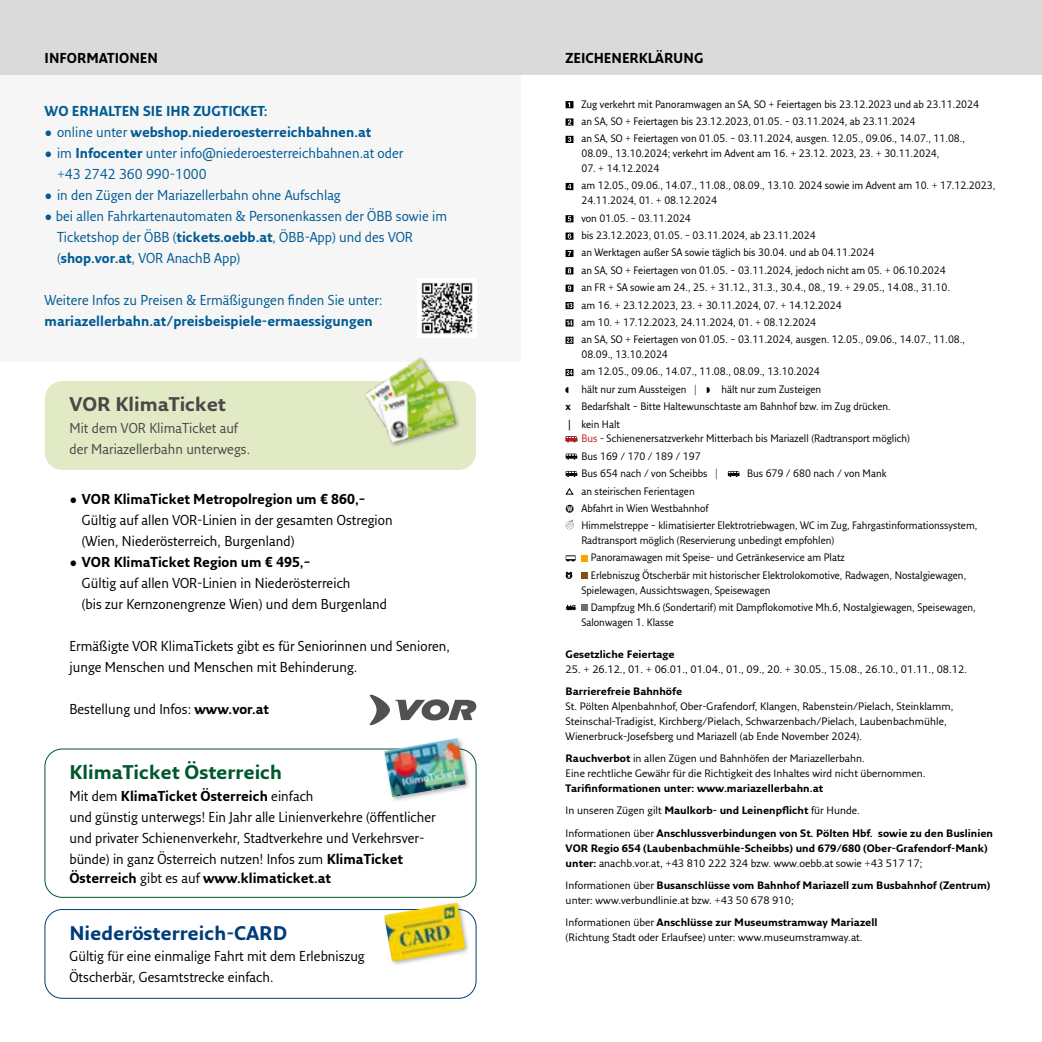
<style>
.page{position:relative;width:1042px;height:1042px;background:#fff}
.page>*{position:absolute;margin:0;border:0;box-sizing:border-box;transform-origin:0 0}
.t1{font:700 19.25px "Fresco Sans Pro";color:#003c7c}
.t2{font:700 19.25px "Fresco Sans Pro";color:#00582d}
.t3{font:700 19.25px "Fresco Sans Pro";color:#494948}
.t4{font:14px/21px "Fresco Sans Pro";color:#000;scale:.95 1}
.t5{font:14px/21px "Fresco Sans Pro";color:#005b94;scale:.95 1}
.t6{font:700 14px "Fresco Sans Pro";color:#000;scale:.95 1}
.t7{font:700 14px "Fresco Sans Pro";color:#005b94;scale:.95 1}
.t8{font:14px/21px "Fresco Sans Pro";color:#494948;scale:.95 1}
.t9{font:10.5px/17.3px "Fresco Sans Pro";color:#000;scale:.95 1}
.t10{font:10.5px/14.9px "Fresco Sans Pro";color:#000}
.t11{font:700 10.5px/22.4px "Fresco Sans Pro";color:#000}
.s1{font-weight:400}
.s2{font-weight:700}
.s3{color:#c51718}
</style>
<div class="page">
<div style="left:0;top:74px;width:521px;height:288px;background:#f6f6f6"></div>
<svg style="left:566px;top:101px;width:7px;height:7px"></svg>
<svg style="left:566px;top:118px;width:7px;height:8px"></svg>
<svg style="left:566px;top:136px;width:7px;height:7px"></svg>
<svg style="left:566px;top:183px;width:7px;height:7px"></svg>
<svg style="left:566px;top:215px;width:7px;height:7px"></svg>
<svg style="left:566px;top:232px;width:7px;height:8px"></svg>
<svg style="left:566px;top:250px;width:7px;height:7px"></svg>
<svg style="left:566px;top:267px;width:7px;height:7px"></svg>
<svg style="left:566px;top:285px;width:7px;height:7px"></svg>
<svg style="left:566px;top:302px;width:7px;height:7px"></svg>
<svg style="left:566px;top:319px;width:7px;height:7px"></svg>
<svg style="left:566px;top:337px;width:7px;height:7px"></svg>
<svg style="left:566px;top:369px;width:7px;height:7px"></svg>
<svg style="left:566px;top:436px;width:11px;height:6px"></svg>
<svg style="left:566px;top:453px;width:11px;height:7px"></svg>
<svg style="left:566px;top:471px;width:11px;height:6px"></svg>
<svg style="left:728px;top:471px;width:11px;height:6px"></svg>
<svg style="left:565px;top:488px;width:9px;height:7px"></svg>
<svg style="left:566px;top:520px;width:8px;height:9px"></svg>
<svg style="left:566px;top:555px;width:10px;height:6px"></svg>
<div style="left:581px;top:554px;width:7px;height:7px;background:#f7a600"></div>
<svg style="left:566px;top:572px;width:6px;height:7px"></svg>
<div style="left:581px;top:572px;width:7px;height:7px;background:#8a4b14"></div>
<svg style="left:566px;top:605px;width:10px;height:5px"></svg>
<div style="left:581px;top:604px;width:7px;height:7px;background:#6f6f6e"></div>
<div style="left:521px;top:0;width:521px;height:74px;background:#dadada"></div>
<div style="left:0;top:0;width:521px;height:74px;background:#dadada"></div>
<div style="left:45px;top:909px;width:431px;height:89px;border:1px solid #003c7c;border-radius:17px"></div>
<div style="left:382px;top:900px;width:88px;height:67px;background:#000;opacity:.3"></div>
<img style="left:384px;top:902px;width:81px;height:59px">
<div style="left:45px;top:749px;width:431px;height:148px;border:1px solid #00582d;border-radius:17px"></div>
<div style="left:382px;top:736px;width:89px;height:66px;background:#000;opacity:.3"></div>
<img style="left:384px;top:738px;width:82px;height:59px">
<div style="left:45px;top:381px;width:431px;height:89px;background:#e1e9c5;border-radius:17px"></div>
<img style="left:365px;top:357px;width:94px;height:89px">
<svg style="left:370px;top:694px;width:106px;height:31px"></svg>
<div style="left:417px;top:278px;width:59px;height:59px;background:#fff"></div>
<img style="left:421px;top:282px;width:52px;height:52px">
<h2 class="t6" style="left:45px;top:49px;width:121px">INFORMATIONEN</h2>
<h2 class="t7" style="left:45px;top:102px;width:236px">WO ERHALTEN SIE IHR ZUGTICKET:</h2>
<h2 class="t7" style="left:45px;top:123px;width:345px"><span class="s1">• online unter</span> webshop.niederoesterreichbahnen.at</h2>
<h2 class="t5" style="left:57px;top:142px;width:366px;text-indent:-12px">• im <span class="s2">Infocenter</span> unter info@niederoesterreichbahnen.at oder +43 2742 360 990-1000</h2>
<h2 class="t5" style="left:45px;top:184px;width:313px">• in den Zügen der Mariazellerbahn ohne Aufschlag</h2>
<h2 class="t5" style="left:57px;top:205px;width:412px;text-indent:-12px">• bei allen Fahrkartenautomaten &amp; Personenkassen der ÖBB sowie im<br>Ticketshop der ÖBB (<span class="s2">tickets.oebb.at</span>, ÖBB-App) und des VOR (<span class="s2">shop.vor.at</span>, VOR AnachB App)</h2>
<h2 class="t5" style="left:45px;top:289px;width:357px">Weitere Infos zu Preisen &amp; Ermäßigungen finden Sie unter:</h2>
<h2 class="t7" style="left:45px;top:312px;width:347px">mariazellerbahn.at/preisbeispiele-ermaessigungen</h2>
<h1 class="t3" style="left:69px;top:392px;width:158px">VOR KlimaTicket</h1>
<h2 class="t8" style="left:69px;top:417px;width:192px">Mit dem VOR KlimaTicket auf der Mariazellerbahn unterwegs.</h2>
<h2 class="t6" style="left:69px;top:490px;width:313px">• VOR KlimaTicket Metropolregion um € 860,–</h2>
<h2 class="t4" style="left:82px;top:509px;width:329px">Gültig auf allen VOR-Linien in der gesamten Ostregion (Wien, Niederösterreich, Burgenland)</h2>
<h2 class="t6" style="left:69px;top:553px;width:255px">• VOR KlimaTicket Region um € 495,–</h2>
<h2 class="t4" style="left:82px;top:572px;width:323px">Gültig auf allen VOR-Linien in Niederösterreich<br>(bis zur Kernzonengrenze Wien) und dem Burgenland</h2>
<h2 class="t4" style="left:69px;top:635px;width:402px">Ermäßigte VOR KlimaTickets gibt es für Seniorinnen und Senioren, junge Menschen und Menschen mit Behinderung.</h2>
<h2 class="t4" style="left:69px;top:698px;width:212px">Bestellung und Infos: <span class="s2">www.vor.at</span></h2>
<h1 class="t2" style="left:69px;top:760px;width:214px">KlimaTicket Österreich</h1>
<h2 class="t4" style="left:69px;top:785px;width:387px">Mit dem <span class="s2">KlimaTicket Österreich</span> einfach<br>und günstig unterwegs! Ein Jahr alle Linienverkehre (öffentlicher und privater Schienenverkehr, Stadtverkehre und Verkehrsver&shy;bünde) in ganz Österreich nutzen! Infos zum <span class="s2">KlimaTicket</span></h2>
<h2 class="t6" style="left:69px;top:869px;width:277px">Österreich <span class="s1">gibt es auf</span> www.klimaticket.at</h2>
<h1 class="t1" style="left:69px;top:921px;width:219px">Niederösterreich-CARD</h1>
<h2 class="t4" style="left:69px;top:945px;width:312px">Gültig für eine einmalige Fahrt mit dem Erlebniszug<br>Ötscherbär, Gesamtstrecke einfach.</h2>
<h2 class="t6" style="left:566px;top:49px;width:147px">ZEICHENERKLÄRUNG</h2>
<p class="t9" style="left:581px;top:95px;width:420px">Zug verkehrt mit Panoramwagen an SA, SO + Feiertagen bis 23.12.2023 und ab 23.11.2024 an SA, SO + Feiertagen bis 23.12.2023, 01.05. – 03.11.2024, ab 23.11.2024<br>an SA, SO + Feiertagen von 01.05. – 03.11.2024, ausgen. 12.05., 09.06., 14.07., 11.08.,</p>
<p class="t9" style="left:581px;top:145px;width:378px">08.09., 13.10.2024; verkehrt im Advent am 16. + 23.12. 2023, 23. + 30.11.2024,</p>
<p class="t9" style="left:581px;top:159px;width:437px">07. + 14.12.2024<br>am 12.05., 09.06., 14.07., 11.08., 08.09., 13.10. 2024 sowie im Advent am 10. + 17.12.2023,</p>
<p class="t9" style="left:581px;top:192px;width:405px">24.11.2024, 01. + 08.12.2024<br>von 01.05. – 03.11.2024<br>bis 23.12.2023, 01.05. – 03.11.2024, ab 23.11.2024<br>an Werktagen außer SA sowie täglich bis 30.04. und ab 04.11.2024<br>an SA, SO + Feiertagen von 01.05. – 03.11.2024, jedoch nicht am 05. + 06.10.2024<br>an FR + SA sowie am 24., 25. + 31.12., 31.3., 30.4., 08., 19. + 29.05., 14.08., 31.10. am 16. + 23.12.2023, 23. + 30.11.2024, 07. + 14.12.2024<br>am 10. + 17.12.2023, 24.11.2024, 01. + 08.12.2024<br>an SA, SO + Feiertagen von 01.05. – 03.11.2024, ausgen. 12.05., 09.06., 14.07., 11.08.,</p>
<p class="t9" style="left:581px;top:345px;width:253px">08.09., 13.10.2024<br>am 12.05., 09.06., 14.07., 11.08., 08.09., 13.10.2024 hält nur zum Aussteigen |</p>
<p class="t9" style="left:566px;top:380px;width:344px;text-indent:156px">hält nur zum Zusteigen<br><span class="s2">x</span> Bedarfshalt – Bitte Haltewunschtaste am Bahnhof bzw. im Zug drücken. <span class="s2">|</span> kein Halt</p>
<p class="t9" style="left:581px;top:430px;width:347px"><span class="s3">Bus</span> - Schienenersatzverkehr Mitterbach bis Mariazell (Radtransport möglich)<br>Bus 169 / 170 / 189 / 197<br>Bus 654 nach / von Scheibbs |</p>
<p class="t9" style="left:747px;top:464px;width:148px">Bus 679 / 680 nach / von Mank</p>
<p class="t9" style="left:581px;top:482px;width:418px">an steirischen Ferientagen<br>Abfahrt in Wien Westbahnhof<br>Himmelstreppe – klimatisierter Elektrotriebwagen, WC im Zug, Fahrgastinformationssystem,</p>
<p class="t9" style="left:591px;top:531px;width:397px;text-indent:-9px">Radtransport möglich (Reservierung unbedingt empfohlen)<br>Panoramawagen mit Speise- und Getränkeservice am Platz<br>Erlebniszug Ötscherbär mit historischer Elektrolokomotive, Radwagen, Nostalgiewagen,</p>
<p class="t9" style="left:591px;top:581px;width:407px;text-indent:-9px">Spielewagen, Aussichtswagen, Speisewagen<br>Dampfzug Mh.6 (Sondertarif) mit Dampflokomotive Mh.6, Nostalgiewagen, Speisewagen,</p>
<p class="t9" style="left:581px;top:613px;width:99px">Salonwagen 1. Klasse</p>
<p class="t11" style="left:566px;top:643px;width:111px">Gesetzliche Feiertage</p>
<p class="t10" style="left:566px;top:661px;width:403px">25. + 26.12., 01. + 06.01., 01.04., 01., 09., 20. + 30.05., 15.08., 26.10., 01.11., 08.12.</p>
<p class="t11" style="left:566px;top:680px;width:118px">Barrierefreie Bahnhöfe</p>
<p class="t10" style="left:566px;top:699px;width:389px">St. Pölten Alpenbahnhof, Ober-Grafendorf, Klangen, Rabenstein/Pielach, Steinklamm,<br>Steinschal-Tradigist, Kirchberg/Pielach, Schwarzenbach/Pielach, Laubenbachmühle,<br>Wienerbruck-Josefsberg und Mariazell (ab Ende November 2024).</p>
<p class="t10" style="left:566px;top:751px;width:361px"><span class="s2">Rauchverbot</span> in allen Zügen und Bahnhöfen der Mariazellerbahn.<br>Eine rechtliche Gewähr für die Richtigkeit des Inhaltes wird nicht übernommen.</p>
<p class="t11" style="left:566px;top:777px;width:429px">Tarifinformationen unter: www.mariazellerbahn.at<br><span class="s1">In unseren Zügen gilt</span> Maulkorb- und Leinenpflicht <span class="s1">für Hunde.<br>Informationen über</span> Anschlussverbindungen von St. Pölten Hbf. sowie zu den Buslinien</p>
<p class="t11" style="left:566px;top:840px;width:423px;line-height:14.9px">VOR Regio 654 (Laubenbachmühle-Scheibbs) und 679/680 (Ober-Grafendorf-Mank) unter: <span class="s1">anachb.vor.at, +43 810 222 324 bzw. www.oebb.at sowie +43 517 17;</span></p>
<p class="t10" style="left:566px;top:877px;width:426px">Informationen über <span class="s2">Busanschlüsse vom Bahnhof Mariazell zum Busbahnhof (Zentrum) </span>unter: www.verbundlinie.at bzw. +43 50 678 910;</p>
<p class="t10" style="left:566px;top:914px;width:313px">Informationen über <span class="s2">Anschlüsse zur Museumstramway Mariazell </span>(Richtung Stadt oder Erlaufsee) unter: www.museumstramway.at.</p>
</div>
